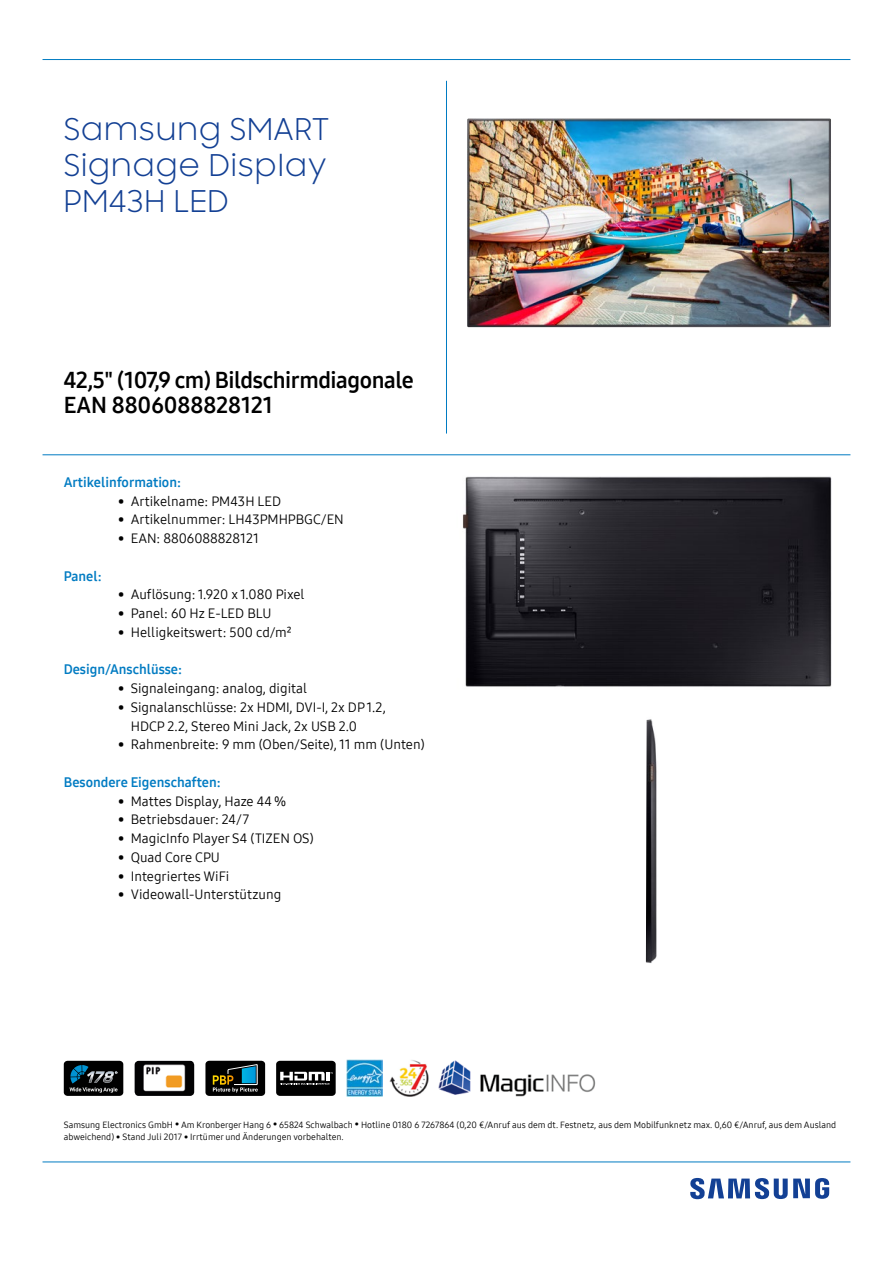
<style>
.page{position:relative;width:893px;height:1263px;background:#fff}
.page>*{position:absolute;margin:0;border:0;box-sizing:border-box;transform-origin:0 0}
.t1{font:30px/36px "Samsung Sharp Sans";letter-spacing:.015em;color:#134094;text-align:justify}
.t2{font:22.5px/25.2px "Samsung One 700";letter-spacing:-.02em;color:#000}
.t3{font:13.5px/18.8px "Samsung One 400";color:#000}
.t4{font:13.5px "Samsung One 700";color:#007bc2}
.t5{font:9px/12.8px "Samsung One 400";color:#000}
</style>
<div class="page">
<img style="left:467px;top:118px;width:364px;height:209px">
<img style="left:446px;top:455px;width:402px;height:232px">
<img style="left:646px;top:719px;width:11px;height:244px">
<svg style="left:690px;top:1178px;width:139px;height:21px"></svg>
<hr style="left:43px;top:1161px;width:807px;height:1px;background:#007bc2">
<hr style="left:43px;top:454px;width:807px;height:1px;background:#007bc2">
<hr style="left:446px;top:81px;width:1px;height:352px;background:#007bc2">
<hr style="left:43px;top:59px;width:807px;height:1px;background:#007bc2">
<img style="left:346px;top:1060px;width:36px;height:37px">
<div style="left:64px;top:1061px;width:59px;height:35px;background:#000;border-radius:4px"></div>
<svg style="left:70px;top:1065px;width:48px;height:27px"></svg>
<div style="left:276px;top:1061px;width:60px;height:35px;background:#000;border-radius:4px"></div>
<svg style="left:280px;top:1072px;width:53px;height:13px"></svg>
<div style="left:206px;top:1061px;width:59px;height:35px;background:#000;border-radius:4px"></div>
<svg style="left:213px;top:1064px;width:45px;height:28px"></svg>
<img style="left:135px;top:1061px;width:59px;height:35px">
<img style="left:438px;top:1060px;width:158px;height:36px">
<img style="left:390px;top:1060px;width:39px;height:36px">
<h1 class="t1" style="left:64px;top:110px;width:268px">Samsung SMART Signage Display PM43H LED</h1>
<h2 class="t2" style="left:64px;top:367px;width:351px">42,5" (107,9 cm) Bildschirmdiagonale<br>EAN 8806088828121</h2>
<p class="t4" style="left:64px;top:473px;width:119px">Artikelinformation:</p>
<p class="t3" style="left:118px;top:491px;width:165px">• Artikelname: PM43H LED</p>
<p class="t3" style="left:118px;top:510px;width:227px">• Artikelnummer: LH43PMHPBGC/EN</p>
<p class="t3" style="left:118px;top:529px;width:142px">• EAN: 8806088828121</p>
<p class="t4" style="left:64px;top:567px;width:39px">Panel:</p>
<p class="t3" style="left:118px;top:585px;width:188px">• Auflösung: 1.920 x 1.080 Pixel</p>
<p class="t3" style="left:118px;top:604px;width:155px">• Panel: 60 Hz E-LED BLU</p>
<p class="t3" style="left:118px;top:622px;width:175px">• Helligkeitswert: 500 cd/m²</p>
<p class="t4" style="left:64px;top:660px;width:120px">Design/Anschlüsse:</p>
<p class="t3" style="left:118px;top:679px;width:191px">• Signaleingang: analog, digital</p>
<p class="t3" style="left:131px;top:697px;width:256px;text-indent:-13px">• Signalanschlüsse: 2x HDMI, DVI-I, 2x DP 1.2,<br>HDCP 2.2, Stereo Mini Jack, 2x USB 2.0</p>
<p class="t3" style="left:118px;top:735px;width:308px">• Rahmenbreite: 9 mm (Oben/Seite), 11 mm (Unten)</p>
<p class="t4" style="left:64px;top:773px;width:158px">Besondere Eigenschaften:</p>
<p class="t3" style="left:118px;top:791px;width:170px">• Mattes Display, Haze 44 %</p>
<p class="t3" style="left:118px;top:810px;width:133px">• Betriebsdauer: 24/7</p>
<p class="t3" style="left:118px;top:829px;width:197px">• MagicInfo Player S4 (TIZEN OS)</p>
<p class="t3" style="left:118px;top:847px;width:103px">• Quad Core CPU</p>
<p class="t3" style="left:118px;top:866px;width:113px">• Integriertes WiFi</p>
<p class="t3" style="left:118px;top:885px;width:165px">• Videowall-Unterstützung</p>
<p class="t5" style="left:64px;top:1118px;width:774px">Samsung Electronics GmbH • Am Kronberger Hang 6 • 65824 Schwalbach • Hotline 0180 6 7267864 (0,20 €/Anruf aus dem dt. Festnetz, aus dem Mobilfunknetz max. 0,60 €/Anruf, aus dem Ausland abweichend) • Stand Juli 2017 • Irrtümer und Änderungen vorbehalten.</p>
</div>
